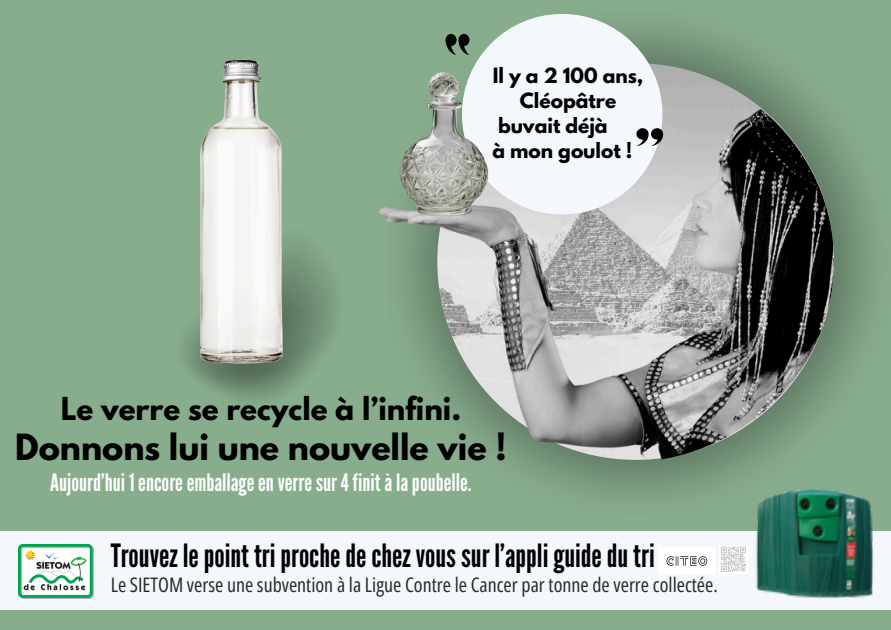
<style>
.page{position:relative;width:891px;height:630px;background:#88ad8d}
.page>*{position:absolute;margin:0;border:0;box-sizing:border-box;transform-origin:0 0}
.t1{font:32px "League Gothic";color:#000}
.t2{font:700 32px "League Spartan";color:#000}
.t3{font:700 28px "League Spartan";color:#000}
.t4{font:24px "League Gothic";color:#fcfdfd}
.t5{font:20px "Open Sans Condensed";color:#29282e}
.t6{font:700 18.8px "League Spartan";color:#000}
</style>
<div class="page">
<img style="left:445px;top:14px;width:429px;height:483px">
<img style="left:189px;top:59px;width:108px;height:314px">
<div style="left:0;top:531px;width:891px;height:78px;background:#f4f8fc"></div>
<img style="left:752px;top:473px;width:122px;height:126px">
<img style="left:414px;top:60px;width:420px;height:403px;border-radius:50%">
<img style="left:379px;top:68px;width:202px;height:392px">
<div style="left:462px;top:14px;width:200px;height:200px;background:#f4f8fc;border-radius:50%"></div>
<img style="left:19px;top:544px;width:75px;height:54px">
<svg style="left:446px;top:34px;width:24px;height:21px"></svg>
<svg style="left:636px;top:128px;width:27px;height:18px"></svg>
<img style="left:393px;top:70px;width:105px;height:153px">
<img style="left:659px;top:548px;width:57px;height:27px">
<div style="left:719px;top:545px;width:29px;height:29px;background:#fff"></div>
<svg style="left:721px;top:546px;width:25px;height:26px"></svg>
<p class="t6" style="left:493px;top:66px;width:152px">Il y a 2 100 ans,</p>
<p class="t6" style="left:520px;top:91px;width:98px">Cléopâtre</p>
<p class="t6" style="left:498px;top:116px;width:111px">buvait déjà</p>
<p class="t6" style="left:492px;top:141px;width:141px">à mon goulot !</p>
<p class="t3" style="left:61px;top:395px;width:402px">Le verre se recycle à l’infini.</p>
<p class="t2" style="left:15px;top:431px;width:493px">Donnons lui une nouvelle vie !</p>
<p class="t4" style="left:50px;top:469px;width:423px">Aujourd’hui 1encoreemballageenverresur4finitàlapoubelle.</p>
<p class="t1" style="left:111px;top:537px;width:546px">Trouvez lepoint triprochedechez vous sur l’appliguidedutri</p>
<h2 class="t5" style="left:111px;top:570px;width:609px">Le SIETOM verse une subvention à la Ligue Contre le Cancer par tonne de verre collectée.</h2>
</div>
